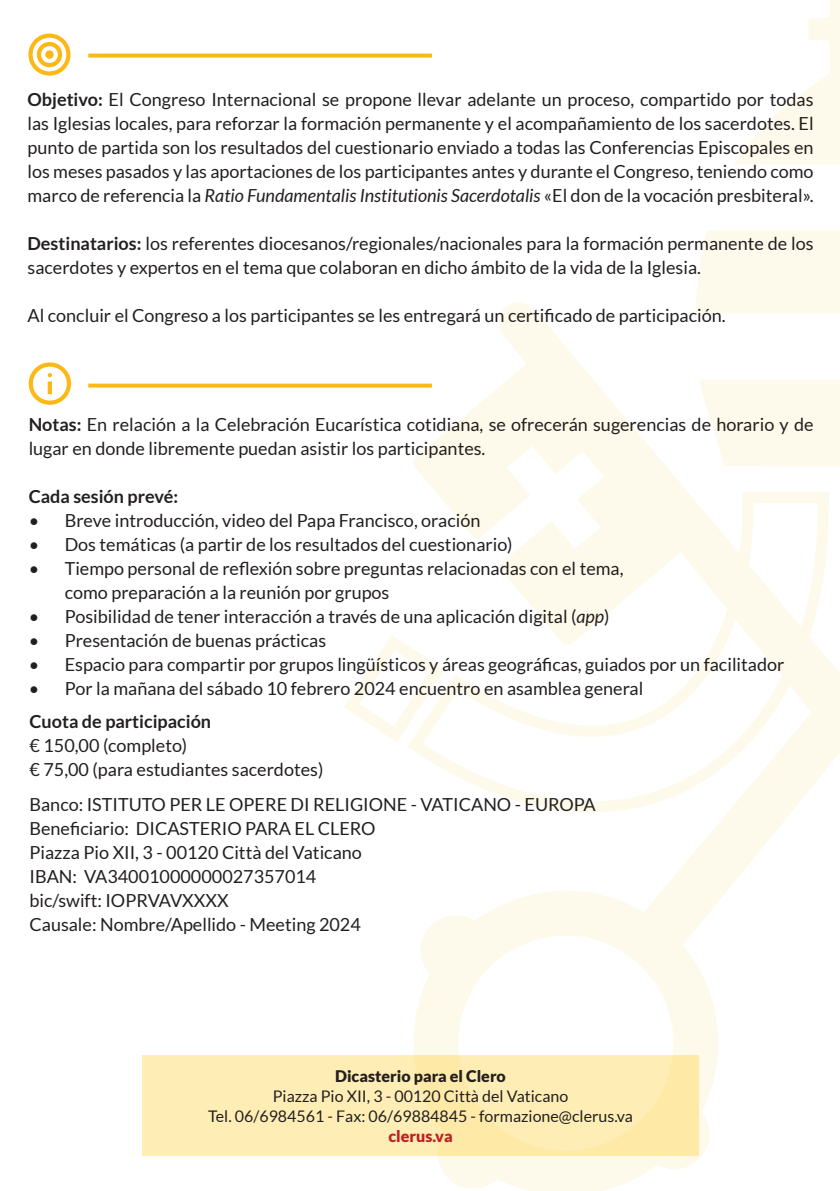
<style>
.page{position:relative;width:840px;height:1191px;background:#fff}
.page>*{position:absolute;margin:0;border:0;box-sizing:border-box;transform-origin:0 0}
.t1{font:18px/24px "Lato";color:#231f20}
.t2{font:700 18px "Lato";color:#231f20}
.t3{font:16px/20px "Lato";color:#231f20;text-align:center}
.t4{font:900 16px "Lato";color:#231f20}
.t5{font:900 16px "Lato";color:#be1e23}
.s1{font-weight:700}
.s2{font-style:italic}
</style>
<div class="page">
<div style="left:142px;top:1055px;width:556px;height:100px;background:#feeeb6"></div>
<div style="left:696px;top:231px;width:143px;height:71px;background:#fefaeb"></div>
<svg style="left:735px;top:0;width:104px;height:164px"></svg>
<svg style="left:403px;top:302px;width:436px;height:889px"></svg>
<svg style="left:344px;top:635px;width:100px;height:107px"></svg>
<svg style="left:88px;top:54px;width:343px;height:4px"></svg>
<svg style="left:88px;top:383px;width:343px;height:4px"></svg>
<svg style="left:29px;top:362px;width:42px;height:43px"></svg>
<svg style="left:28px;top:34px;width:42px;height:42px"></svg>
<p class="t1" style="left:28px;top:87px;width:787px;text-align:justify"><span class="s1">Objetivo:</span> El Congreso Internacional se propone llevar adelante un proceso, compartido por todas las Iglesias locales, para reforzar la formación permanente y el acompañamiento de los sacerdotes. El punto de partida son los resultados del cuestionario enviado a todas las Conferencias Episcopales en los meses pasados y las aportaciones de los participantes antes y durante el Congreso, teniendo como marco de referencia la <span class="s2">Ratio Fundamentalis Institutionis Sacerdotalis</span> «El don de la vocación presbiteral».</p>
<p class="t1" style="left:28px;top:231px;width:787px"><span class="s1">Destinatarios:</span> los referentes diocesanos/regionales/nacionales para la formación permanente de los sacerdotes y expertos en el tema que colaboran en dicho ámbito de la vida de la Iglesia.</p>
<p class="t1" style="left:28px;top:303px;width:699px">Al concluir el Congreso a los participantes se les entregará un certificado de participación.</p>
<p class="t1" style="left:29px;top:412px;width:786px"><span class="s1">Notas:</span> En relación a la Celebración Eucarística cotidiana, se ofrecerán sugerencias de horario y de lugar en donde libremente puedan asistir los participantes.</p>
<p class="t2" style="left:29px;top:485px;width:151px">Cada sesión prevé:</p>
<p class="t1" style="left:29px;top:508px;width:453px">• Breve introducción, video del Papa Francisco, oración</p>
<p class="t1" style="left:29px;top:532px;width:485px">• Dos temáticas (a partir de los resultados del cuestionario)</p>
<p class="t1" style="left:65px;top:556px;width:560px;text-indent:-36px">• Tiempo personal de reflexión sobre preguntas relacionadas con el tema, como preparación a la reunión por grupos</p>
<p class="t1" style="left:29px;top:604px;width:582px">• Posibilidad de tener interacción a través de una aplicación digital (<span class="s2">app</span>)</p>
<p class="t1" style="left:29px;top:628px;width:299px">• Presentación de buenas prácticas</p>
<p class="t1" style="left:29px;top:652px;width:756px">• Espacio para compartir por grupos lingüísticos y áreas geográficas, guiados por un facilitador</p>
<p class="t1" style="left:29px;top:676px;width:616px">• Por la mañana del sábado 10 febrero 2024 encuentro en asamblea general</p>
<p class="t2" style="left:30px;top:710px;width:183px">Cuota de participación</p>
<p class="t1" style="left:30px;top:732px;width:295px">€ 150,00 (completo)<br>€ 75,00 (para estudiantes sacerdotes)</p>
<p class="t1" style="left:29px;top:792px;width:567px">Banco: ISTITUTO PER LE OPERE DI RELIGIONE - VATICANO - EUROPA Beneficiario: DICASTERIO PARA EL CLERO<br>Piazza Pio XII, 3 - 00120 Città del Vaticano<br>IBAN: VA34001000000027357014<br>bic/swift: IOPRVAVXXXX<br>Causale: Nombre/Apellido - Meeting 2024</p>
<p class="t4" style="left:335px;top:1065px;width:172px">Dicasterio para el Clero</p>
<p class="t3" style="left:208px;top:1085px;width:426px">Piazza Pio XII, 3 - 00120 Città del Vaticano<br>Tel. 06/6984561 - Fax: 06/69884845 - formazione@clerus.va</p>
<p class="t5" style="left:388px;top:1125px;width:66px">clerus.va</p>
</div>
